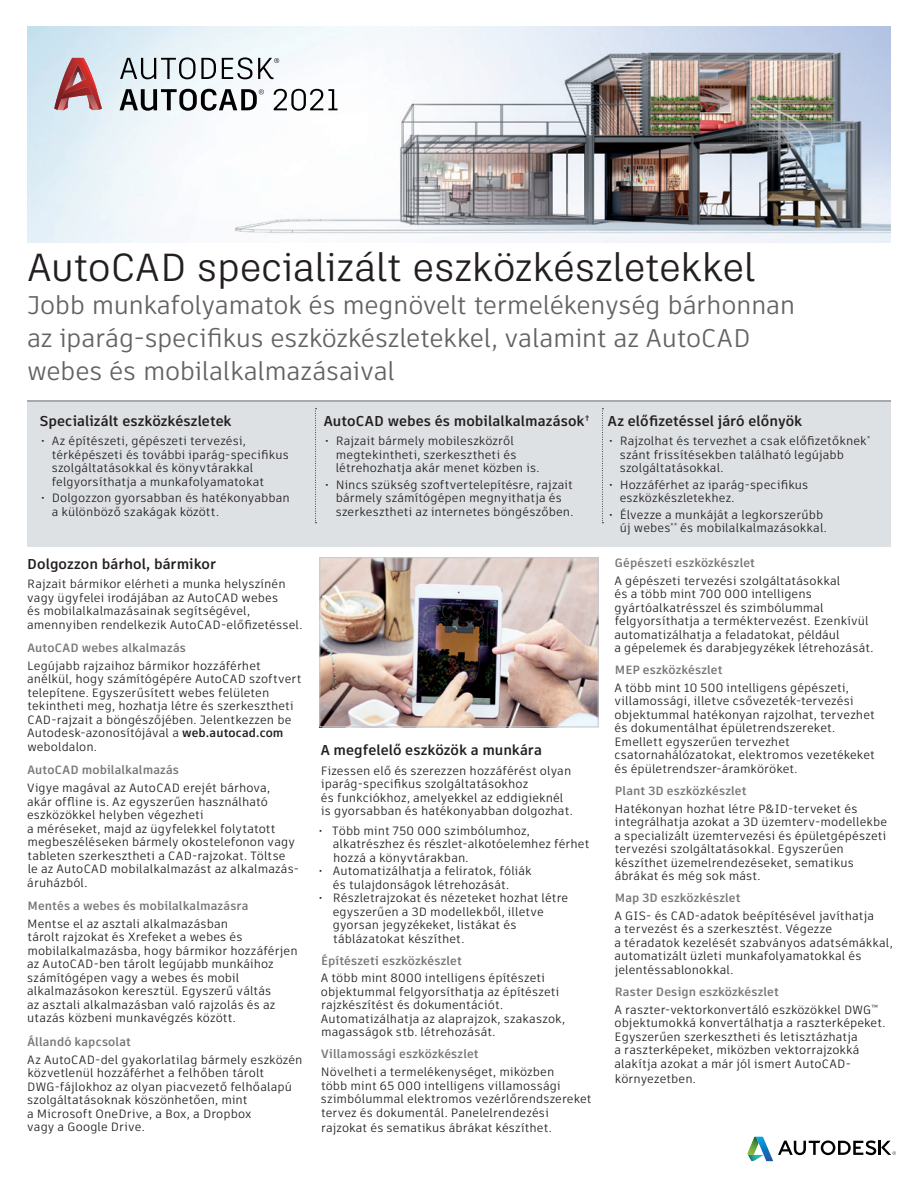
<style>
.page{position:relative;width:918px;height:1188px;background:#fff}
.page>*{position:absolute;margin:0;border:0;box-sizing:border-box;transform-origin:0 0}
.t1{font:39px "Artifakt Legend";letter-spacing:-.01em;color:#231f20}
.t2{font:25.5px/33px "Artifakt Element";letter-spacing:-.015em;color:#636366}
.t3{font:700 14.25px "Artifakt Element";letter-spacing:.005em;color:#231f20}
.t4{font:12px/13.5px "Artifakt Element";letter-spacing:.01em;color:#231f20}
.t5{font:700 12px "Artifakt Element";letter-spacing:.01em;color:#76787b}
.s1{font-weight:700}
.s2{font-weight:700;color:#76787b}
</style>
<div class="page">
<img style="left:27px;top:27px;width:864px;height:215px">
<svg style="left:747px;top:1137px;width:149px;height:24px"></svg>
<svg style="left:54px;top:58px;width:48px;height:52px;background:#be868b"></svg>
<svg style="left:120px;top:57px;width:96px;height:22px;background:#aeb6b9"></svg>
<svg style="left:222px;top:57px;width:30px;height:22px"></svg>
<svg style="left:258px;top:58px;width:21px;height:21px"></svg>
<svg style="left:120px;top:89px;width:144px;height:22px"></svg>
<svg style="left:274px;top:89px;width:63px;height:22px"></svg>
<div style="left:27px;top:402px;width:864px;height:145px;background:#dee1e3"></div>
<svg style="left:315px;top:408px;width:2px;height:115px"></svg>
<svg style="left:602px;top:408px;width:1px;height:115px"></svg>
<hr style="left:27px;top:400px;width:864px;height:2px;background:#939598">
<img style="left:322px;top:560px;width:274px;height:165px">
<div style="left:320px;top:558px;width:278px;height:169px;border:1px solid #c7c8ca"></div>
<h1 class="t1" style="left:27px;top:240px;width:731px">AutoCAD specializált eszközkészletekkel</h1>
<h2 class="t2" style="left:27px;top:289px;width:770px">Jobb munkafolyamatok és megnövelt termelékenység bárhonnan az iparág-specifikus eszközkészletekkel, valamint az AutoCAD webes és mobilalkalmazásaival</h2>
<p class="t3" style="left:40px;top:411px;width:193px">Specializált eszközkészletek</p>
<p class="t4" style="left:52px;top:434px;width:239px;text-indent:-10px">• Az építészeti, gépészeti tervezési, térképészeti és további iparág-specifikus szolgáltatásokkal és könyvtárakkal felgyorsíthatja a munkafolyamatokat</p>
<p class="t4" style="left:52px;top:491px;width:240px;text-indent:-10px">• Dolgozzon gyorsabban és hatékonyabban a különböző szakágak között.</p>
<p class="t3" style="left:27px;top:554px;width:190px">Dolgozzon bárhol, bármikor</p>
<p class="t4" style="left:27px;top:577px;width:277px">Rajzait bármikor elérheti a munka helyszínén vagy ügyfelei irodájában az AutoCAD webes<br>és mobilalkalmazásainak segítségével, amennyiben rendelkezik AutoCAD-előfizetéssel.</p>
<p class="t5" style="left:27px;top:640px;width:160px">AutoCAD webes alkalmazás</p>
<p class="t4" style="left:27px;top:659px;width:276px">Legújabb rajzaihoz bármikor hozzáférhet anélkül, hogy számítógépére AutoCAD szoftvert telepítene. Egyszerűsített webes felületen tekintheti meg, hozhatja létre és szerkesztheti CAD-rajzait a böngészőjében. Jelentkezzen be Autodesk-azonosítójával a <span class="s1">web.autocad.com </span>weboldalon.</p>
<p class="t5" style="left:27px;top:762px;width:153px">AutoCAD mobilalkalmazás</p>
<p class="t4" style="left:27px;top:781px;width:274px">Vigye magával az AutoCAD erejét bárhova,<br>akár offline is. Az egyszerűen használható eszközökkel helyben végezheti<br>a méréseket, majd az ügyfelekkel folytatott megbeszéléseken bármely okostelefonon vagy tableten szerkesztheti a CAD-rajzokat. Töltse<br>le az AutoCAD mobilalkalmazást az alkalmazás&shy;áruházból.</p>
<p class="t5" style="left:28px;top:898px;width:222px">Mentés a webes és mobilalkalmazásra</p>
<p class="t4" style="left:27px;top:917px;width:272px">Mentse el az asztali alkalmazásban<br>tárolt rajzokat és Xrefeket a webes és mobilalkalmazásba, hogy bármikor hozzáférjen az AutoCAD-ben tárolt legújabb munkáihoz számítógépen vagy a webes és mobil alkalmazásokon keresztül. Egyszerű váltás<br>az asztali alkalmazásban való rajzolás és az utazás közbeni munkavégzés között.</p>
<p class="t5" style="left:27px;top:1033px;width:105px">Állandó kapcsolat</p>
<p class="t4" style="left:27px;top:1053px;width:277px">Az AutoCAD-del gyakorlatilag bármely eszközén közvetlenül hozzáférhet a felhőben tárolt DWG-fájlokhoz az olyan piacvezető felhőalapú szolgáltatásoknak köszönhetően, mint<br>a Microsoft OneDrive, a Box, a Dropbox<br>vagy a Google Drive.</p>
<p class="t3" style="left:324px;top:411px;width:267px">AutoCAD webes és mobilalkalmazások<sup>†</sup></p>
<p class="t4" style="left:336px;top:434px;width:205px;text-indent:-10px">• Rajzait bármely mobileszközről megtekintheti, szerkesztheti és létrehozhatja akár menet közben is.</p>
<p class="t4" style="left:336px;top:478px;width:239px;text-indent:-10px">• Nincs szükség szoftvertelepítésre, rajzait bármely számítógépen megnyithatja és szerkesztheti az internetes böngészőben.</p>
<p class="t3" style="left:321px;top:740px;width:223px">A megfelelő eszközök a munkára</p>
<p class="t4" style="left:321px;top:764px;width:253px">Fizessen elő és szerezzen hozzáférést olyan iparág-specifikus szolgáltatásokhoz<br>és funkciókhoz, amelyekkel az eddigieknél is gyorsabban és hatékonyabban dolgozhat.</p>
<p class="t4" style="left:333px;top:824px;width:258px;text-indent:-14px">• Több mint 750 000 szimbólumhoz, alkatrészhez és részlet-alkotóelemhez férhet hozzá a könyvtárakban.</p>
<p class="t4" style="left:333px;top:864px;width:200px;text-indent:-14px">• Automatizálhatja a feliratok, fóliák és tulajdonságok létrehozását.</p>
<p class="t4" style="left:333px;top:891px;width:237px;text-indent:-14px">• Részletrajzokat és nézeteket hozhat létre egyszerűen a 3D modellekből, illetve gyorsan jegyzékeket, listákat és táblázatokat készíthet.</p>
<p class="t5" style="left:321px;top:952px;width:142px">Építészeti eszközkészlet</p>
<p class="t4" style="left:321px;top:971px;width:246px">A több mint 8000 intelligens építészeti objektummal felgyorsíthatja az építészeti rajzkészítést és dokumentációt.<br>Automatizálhatja az alaprajzok, szakaszok, magasságok stb. létrehozását.</p>
<p class="t5" style="left:321px;top:1046px;width:159px">Villamossági eszközkészlet</p>
<p class="t4" style="left:321px;top:1065px;width:272px">Növelheti a termelékenységet, miközben<br>több mint 65 000 intelligens villamossági szimbólummal elektromos vezérlőrendszereket tervez és dokumentál. Panelelrendezési</p>
<p class="t4" style="left:321px;top:1121px;width:232px">rajzokat és sematikus ábrákat készíthet.</p>
<p class="t3" style="left:608px;top:411px;width:196px">Az előfizetéssel járó előnyök</p>
<p class="t4" style="left:620px;top:434px;width:252px;text-indent:-10px">• Rajzolhat és tervezhet a csak előfizetőknek<sup>* </sup>szánt frissítésekben található legújabb szolgáltatásokkal.</p>
<p class="t4" style="left:620px;top:478px;width:190px;text-indent:-10px">• Hozzáférhet az iparág-specifikus eszközkészletekhez.</p>
<p class="t4" style="left:620px;top:508px;width:209px;text-indent:-10px">• Élvezze a munkáját a legkorszerűbb új webes<sup>**</sup> és mobilalkalmazásokkal.</p>
<p class="t5" style="left:615px;top:554px;width:142px">Gépészeti eszközkészlet</p>
<p class="t4" style="left:614px;top:574px;width:261px">A gépészeti tervezési szolgáltatásokkal<br>és a több mint 700 000 intelligens gyártóalkatrésszel és szimbólummal felgyorsíthatja a terméktervezést. Ezenkívül automatizálhatja a feladatokat, például<br>a gépelemek és darabjegyzékek létrehozását.</p>
<p class="t5" style="left:615px;top:662px;width:109px">MEP eszközkészlet</p>
<p class="t4" style="left:615px;top:681px;width:262px">A több mint 10 500 intelligens gépészeti, villamossági, illetve csővezeték-tervezési objektummal hatékonyan rajzolhat, tervezhet és dokumentálhat épületrendszereket.<br>Emellett egyszerűen tervezhet csatornahálózatokat, elektromos vezetékeket és épületrendszer-áramköröket.</p>
<p class="t5" style="left:615px;top:782px;width:133px">Plant 3D eszközkészlet</p>
<p class="t4" style="left:614px;top:802px;width:274px">Hatékonyan hozhat létre P&amp;ID-terveket és integrálhatja azokat a 3D üzemterv-modellekbe a specializált üzemtervezési és épületgépészeti tervezési szolgáltatásokkal. Egyszerűen készíthet üzemelrendezéseket, sematikus ábrákat és még sok mást.</p>
<p class="t5" style="left:615px;top:890px;width:127px">Map 3D eszközkészlet</p>
<p class="t4" style="left:614px;top:909px;width:280px">A GIS- és CAD-adatok beépítésével javíthatja<br>a tervezést és a szerkesztést. Végezze<br>a téradatok kezelését szabványos adatsémákkal, automatizált üzleti munkafolyamatokkal és jelentéssablonokkal.</p>
<p class="t4" style="left:615px;top:983px;width:265px;line-height:17.7px"><span class="s2">Raster Design eszközkészlet<br></span>A raszter-vektorkonvertáló eszközökkel DWG<sup>™</sup></p>
<p class="t4" style="left:614px;top:1016px;width:273px">objektumokká konvertálhatja a raszterképeket.<br>Egyszerűen szerkesztheti és letisztázhatja<br>a raszterképeket, miközben vektorrajzokká alakítja azokat a már jól ismert AutoCAD-</p>
<p class="t4" style="left:615px;top:1072px;width:83px">környezetben.</p>
</div>
